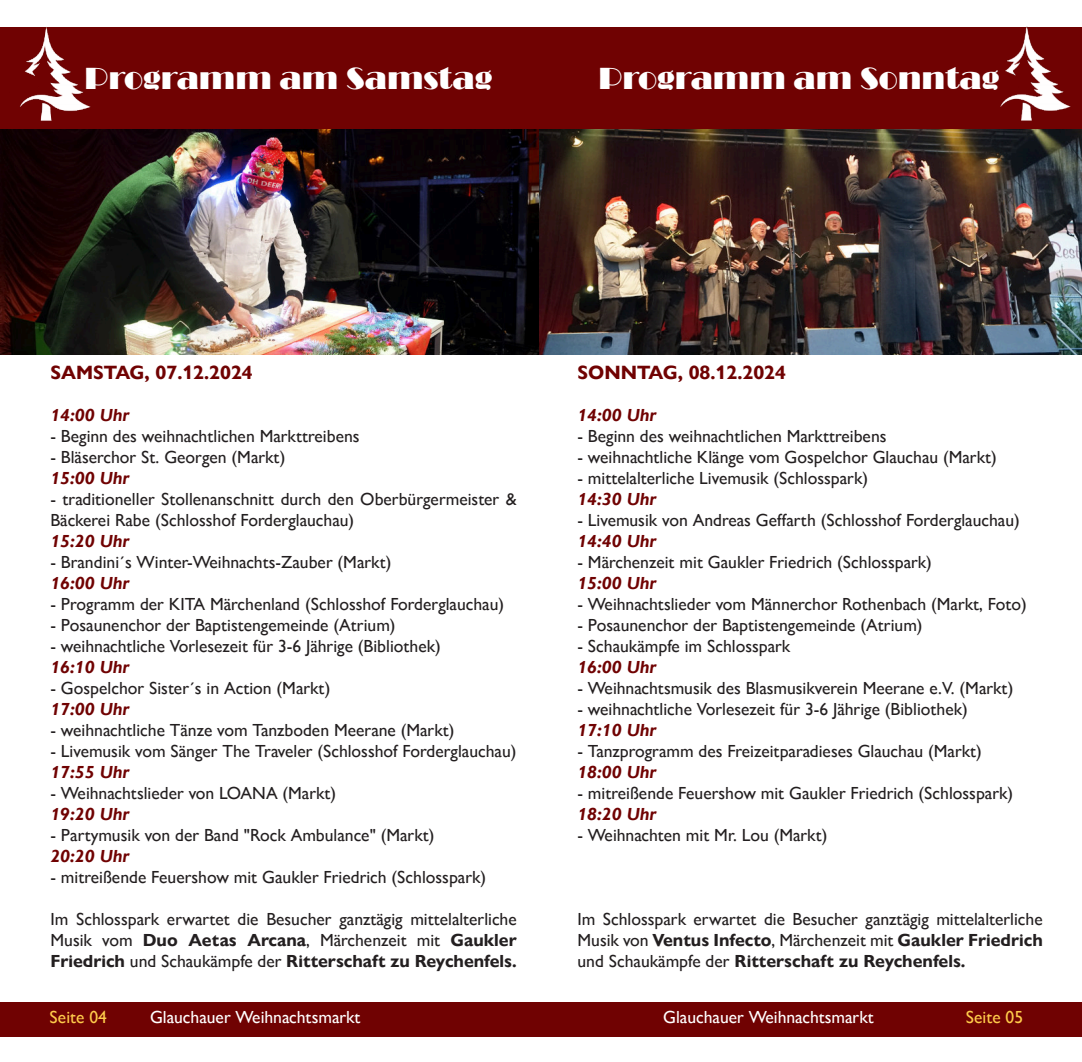
<style>
.page{position:relative;width:1082px;height:1062px;background:#fff}
.page>*{position:absolute;margin:0;border:0;box-sizing:border-box;transform-origin:0 0}
.t1{font:31.5px "Broadway";color:#fff}
.t2{font:700 19.25px "Gill Sans Nova";color:#700202}
.t3{font:17.5px "Gill Sans Nova";color:#231f20}
.t4{font:700 17.5px "Gill Sans Nova";color:#231f20}
.t5{font:italic 700 17.5px "Gill Sans Nova";color:#700202}
.t6{font:17.5px "Gill Sans Nova";color:#fff}
.t7{font:17.5px "Gill Sans Nova";color:#ffcc4b}
.s1{font-weight:700}
.s2{font-weight:400}
</style>
<div class="page">
<img style="left:0;top:128px;width:539px;height:227px">
<img style="left:539px;top:128px;width:541px;height:227px">
<div style="left:0;top:1002px;width:1081px;height:35px;background:#700202"></div>
<div style="left:0;top:27px;width:1081px;height:101px;background:#700202"></div>
<img style="left:947px;top:26px;width:125px;height:114px">
<img style="left:0;top:27px;width:93px;height:113px">
<p class="t1" style="left:85px;top:60px;width:409px">Programm am Samstag</p>
<p class="t1" style="left:598px;top:60px;width:402px">Programm am Sonntag</p>
<p class="t2" style="left:50px;top:366px;width:204px">SAMSTAG, 07.12.2024</p>
<p class="t5" style="left:50px;top:409px;width:80px">14:00 Uhr</p>
<p class="t3" style="left:50px;top:430px;width:310px">- Beginn des weihnachtlichen Markttreibens</p>
<p class="t3" style="left:50px;top:451px;width:236px">- Bläserchor St. Georgen (Markt)</p>
<p class="t5" style="left:50px;top:472px;width:80px">15:00 Uhr</p>
<p class="t3" style="left:50px;top:493px;width:468px">- traditioneller Stollenanschnitt durch den Oberbürgermeister &amp;</p>
<p class="t3" style="left:50px;top:514px;width:305px">Bäckerei Rabe (Schlosshof Forderglauchau)</p>
<p class="t5" style="left:50px;top:535px;width:80px">15:20 Uhr</p>
<p class="t3" style="left:50px;top:556px;width:342px">- Brandini´s Winter-Weihnachts-Zauber (Markt)</p>
<p class="t5" style="left:50px;top:577px;width:80px">16:00 Uhr</p>
<p class="t3" style="left:50px;top:598px;width:455px">- Programm der KITA Märchenland (Schlosshof Forderglauchau)</p>
<p class="t3" style="left:50px;top:619px;width:346px">- Posaunenchor der Baptistengemeinde (Atrium)</p>
<p class="t3" style="left:50px;top:640px;width:392px">- weihnachtliche Vorlesezeit für 3-6 Jährige (Bibliothek)</p>
<p class="t5" style="left:50px;top:661px;width:80px">16:10 Uhr</p>
<p class="t3" style="left:50px;top:682px;width:281px">- Gospelchor Sister´s in Action (Markt)</p>
<p class="t5" style="left:50px;top:703px;width:80px">17:00 Uhr</p>
<p class="t3" style="left:50px;top:724px;width:405px">- weihnachtliche Tänze vom Tanzboden Meerane (Markt)</p>
<p class="t3" style="left:50px;top:745px;width:467px">- Livemusik vom Sänger The Traveler (Schlosshof Forderglauchau)</p>
<p class="t5" style="left:50px;top:766px;width:80px">17:55 Uhr</p>
<p class="t3" style="left:50px;top:787px;width:287px">- Weihnachtslieder von LOANA (Markt)</p>
<p class="t5" style="left:50px;top:808px;width:80px">19:20 Uhr</p>
<p class="t3" style="left:50px;top:829px;width:385px">- Partymusik von der Band "Rock Ambulance" (Markt)</p>
<p class="t5" style="left:50px;top:850px;width:80px">20:20 Uhr</p>
<p class="t3" style="left:50px;top:871px;width:437px">- mitreißende Feuershow mit Gaukler Friedrich (Schlosspark)</p>
<p class="t3" style="left:50px;top:913px;width:468px">Im Schlosspark erwartet die Besucher ganztägig mittelalterliche</p>
<p class="t3" style="left:50px;top:934px;width:84px">Musik vom</p>
<p class="t3" style="left:143px;top:934px;width:299px"><span class="s1">Duo Aetas Arcana</span>, Märchenzeit mit</p>
<p class="t4" style="left:450px;top:934px;width:68px">Gaukler</p>
<p class="t4" style="left:50px;top:955px;width:468px">Friedrich <span class="s2">und Schaukämpfe der</span> Ritterschaft zu Reychenfels.</p>
<p class="t2" style="left:577px;top:365px;width:210px">SONNTAG, 08.12.2024</p>
<p class="t5" style="left:577px;top:409px;width:80px">14:00 Uhr</p>
<p class="t3" style="left:577px;top:430px;width:310px">- Beginn des weihnachtlichen Markttreibens</p>
<p class="t3" style="left:577px;top:451px;width:421px">- weihnachtliche Klänge vom Gospelchor Glauchau (Markt)</p>
<p class="t3" style="left:577px;top:472px;width:292px">- mittelalterliche Livemusik (Schlosspark)</p>
<p class="t5" style="left:577px;top:493px;width:80px">14:30 Uhr</p>
<p class="t3" style="left:577px;top:514px;width:444px">- Livemusik von Andreas Geffarth (Schlosshof Forderglauchau)</p>
<p class="t5" style="left:577px;top:535px;width:80px">14:40 Uhr</p>
<p class="t3" style="left:577px;top:556px;width:356px">- Märchenzeit mit Gaukler Friedrich (Schlosspark)</p>
<p class="t5" style="left:577px;top:577px;width:80px">15:00 Uhr</p>
<p class="t3" style="left:577px;top:598px;width:451px">- Weihnachtslieder vom Männerchor Rothenbach (Markt, Foto)</p>
<p class="t3" style="left:577px;top:619px;width:346px">- Posaunenchor der Baptistengemeinde (Atrium)</p>
<p class="t3" style="left:577px;top:640px;width:214px">- Schaukämpfe im Schlosspark</p>
<p class="t5" style="left:577px;top:661px;width:80px">16:00 Uhr</p>
<p class="t3" style="left:577px;top:682px;width:437px">- Weihnachtsmusik des Blasmusikverein Meerane e.V. (Markt)</p>
<p class="t3" style="left:577px;top:703px;width:392px">- weihnachtliche Vorlesezeit für 3-6 Jährige (Bibliothek)</p>
<p class="t5" style="left:577px;top:724px;width:80px">17:10 Uhr</p>
<p class="t3" style="left:577px;top:745px;width:406px">- Tanzprogramm des Freizeitparadieses Glauchau (Markt)</p>
<p class="t5" style="left:577px;top:766px;width:80px">18:00 Uhr</p>
<p class="t3" style="left:577px;top:787px;width:437px">- mitreißende Feuershow mit Gaukler Friedrich (Schlosspark)</p>
<p class="t5" style="left:577px;top:808px;width:80px">18:20 Uhr</p>
<p class="t3" style="left:577px;top:829px;width:251px">- Weihnachten mit Mr. Lou (Markt)</p>
<p class="t3" style="left:577px;top:913px;width:467px">Im Schlosspark erwartet die Besucher ganztägig mittelalterliche</p>
<p class="t4" style="left:577px;top:934px;width:467px"><span class="s2">Musik von</span> Ventus Infecto<span class="s2">, Märchenzeit mit</span> Gaukler Friedrich</p>
<p class="t4" style="left:577px;top:955px;width:389px"><span class="s2">und Schaukämpfe der</span> Ritterschaft zu Reychenfels.</p>
<p class="t7" style="left:50px;top:1010px;width:59px">Seite 04</p>
<p class="t6" style="left:150px;top:1010px;width:212px">Glauchauer Weihnachtsmarkt</p>
<p class="t6" style="left:663px;top:1010px;width:212px">Glauchauer Weihnachtsmarkt</p>
<p class="t7" style="left:965px;top:1010px;width:59px">Seite 05</p>
</div>
